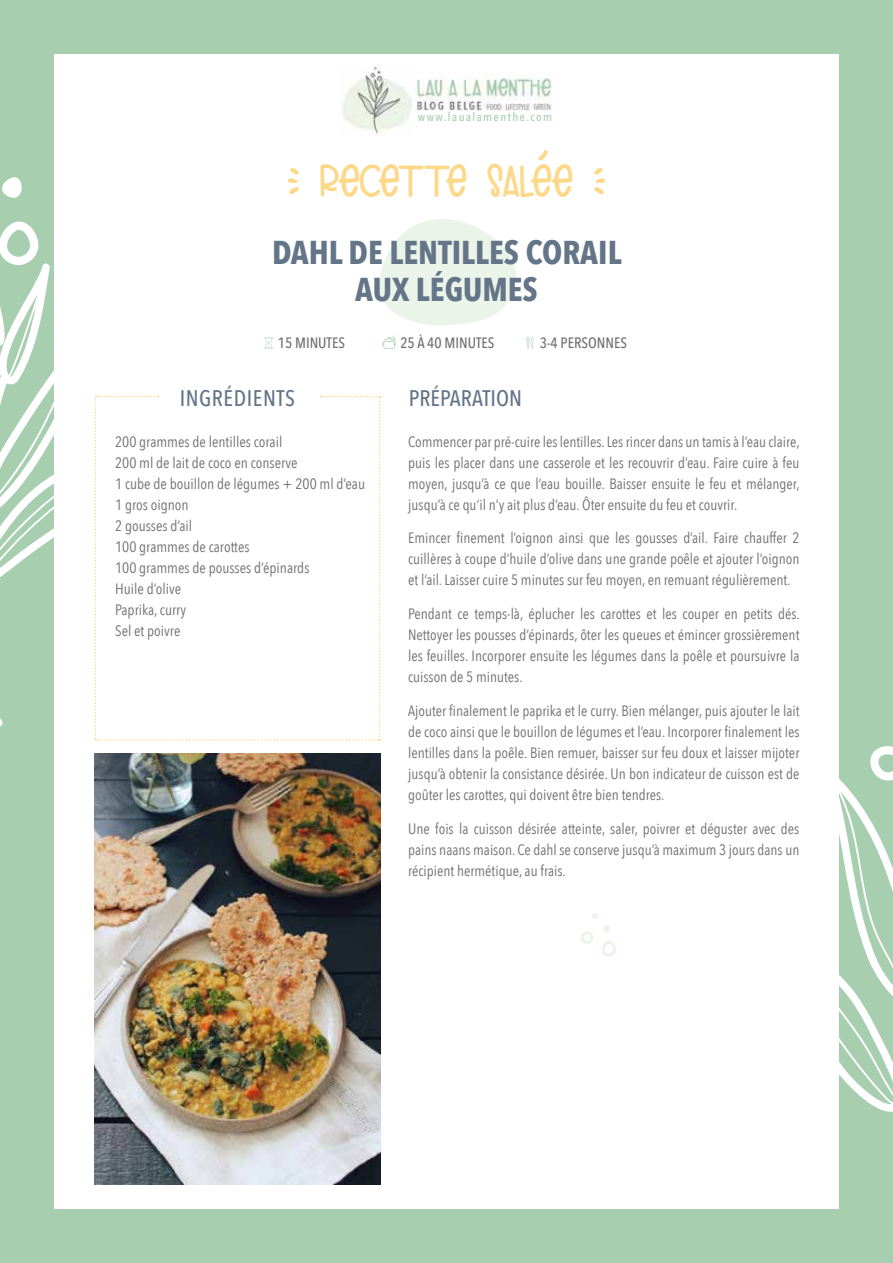
<style>
.page{position:relative;width:893px;height:1263px;background:#a8ceb0}
.page>*{position:absolute;margin:0;border:0;box-sizing:border-box;transform-origin:0 0}
.t1{font:45px "Inflatable Flamingo";color:#fed889}
.t2{font:700 33px/37.5px "Avenir Next Condensed";color:#647588;text-align:center}
.t3{font:500 22.5px "Avenir Next Condensed";letter-spacing:.01em;color:#647588}
.t4{font:15px/21px "Avenir Next Condensed";color:#6f6f6f;text-align:justify}
.t5{font:500 15px "Avenir Next Condensed";color:#6f6f6f}
.t6{font:500 12px "Avenir Next Condensed";letter-spacing:.11em;color:#a8ceb0}
</style>
<div class="page">
<svg style="left:870px;top:746px;width:23px;height:23px"></svg>
<svg style="left:839px;top:769px;width:54px;height:343px"></svg>
<svg style="left:2px;top:177px;width:20px;height:21px"></svg>
<svg style="left:0;top:263px;width:54px;height:464px"></svg>
<svg style="left:0;top:221px;width:39px;height:125px"></svg>
<div style="left:54px;top:54px;width:785px;height:1155px;background:#fff"></div>
<img style="left:415px;top:77px;width:137px;height:34px">
<svg style="left:594px;top:168px;width:11px;height:26px"></svg>
<svg style="left:288px;top:168px;width:11px;height:26px"></svg>
<img style="left:342px;top:66px;width:70px;height:68px">
<svg style="left:538px;top:150px;width:9px;height:11px"></svg>
<svg style="left:379px;top:219px;width:137px;height:106px"></svg>
<img style="left:95px;top:753px;width:285px;height:431px">
<svg style="left:95px;top:396px;width:285px;height:345px"></svg>
<svg style="left:581px;top:913px;width:35px;height:44px"></svg>
<svg style="left:526px;top:337px;width:7px;height:12px"></svg>
<svg style="left:264px;top:337px;width:10px;height:12px"></svg>
<svg style="left:382px;top:334px;width:14px;height:15px"></svg>
<p class="t6" style="left:418px;top:110px;width:136px">www.laualamenthe.com</p>
<h1 class="t1" style="left:320px;top:162px;width:254px">RECETTE SALEE</h1>
<h2 class="t2" style="left:272px;top:233px;width:351px">DAHL DE LENTILLES CORAIL<br>AUX LÉGUMES</h2>
<p class="t5" style="left:278px;top:334px;width:69px">15 MINUTES</p>
<p class="t5" style="left:400px;top:334px;width:96px">25 À 40 MINUTES</p>
<p class="t5" style="left:540px;top:334px;width:89px">3-4 PERSONNES</p>
<h3 class="t3" style="left:180px;top:384px;width:117px">INGRÉDIENTS</h3>
<h3 class="t3" style="left:409px;top:384px;width:115px">PRÉPARATION</h3>
<p class="t4" style="left:115px;top:430px;width:252px;text-align:left">200 grammes de lentilles corail<br>200 ml de lait de coco en conserve<br>1 cube de bouillon de légumes + 200 ml d’eau<br>1 gros oignon<br>2 gousses d’ail<br>100 grammes de carottes<br>100 grammes de pousses d’épinards<br>Huile d’olive<br>Paprika, curry<br>Sel et poivre</p>
<p class="t4" style="left:408px;top:430px;width:393px">Commencer par pré-cuire les lentilles. Les rincer dans un tamis à l’eau claire, puis les placer dans une casserole et les recouvrir d’eau. Faire cuire à feu moyen, jusqu’à ce que l’eau bouille. Baisser ensuite le feu et mélanger, jusqu’à ce qu’il n’y ait plus d’eau. Ôter ensuite du feu et couvrir.</p>
<p class="t4" style="left:408px;top:527px;width:393px">Emincer finement l’oignon ainsi que les gousses d’ail. Faire chauffer 2 cuillères à coupe d’huile d’olive dans une grande poêle et ajouter l’oignon et l’ail. Laisser cuire 5 minutes sur feu moyen, en remuant régulièrement.</p>
<p class="t4" style="left:408px;top:603px;width:393px">Pendant ce temps-là, éplucher les carottes et les couper en petits dés.<br>Nettoyer les pousses d’épinards, ôter les queues et émincer grossièrement les feuilles. Incorporer ensuite les légumes dans la poêle et poursuivre la cuisson de 5 minutes.</p>
<p class="t4" style="left:408px;top:699px;width:393px">Ajouter finalement le paprika et le curry. Bien mélanger, puis ajouter le lait de coco ainsi que le bouillon de légumes et l’eau. Incorporer finalement les lentilles dans la poêle. Bien remuer, baisser sur feu doux et laisser mijoter jusqu’à obtenir la consistance désirée. Un bon indicateur de cuisson est de goûter les carottes, qui doivent être bien tendres.</p>
<p class="t4" style="left:408px;top:817px;width:393px">Une fois la cuisson désirée atteinte, saler, poivrer et déguster avec des pains naans maison. Ce dahl se conserve jusqu’à maximum 3 jours dans un récipient hermétique, au frais.</p>
</div>
